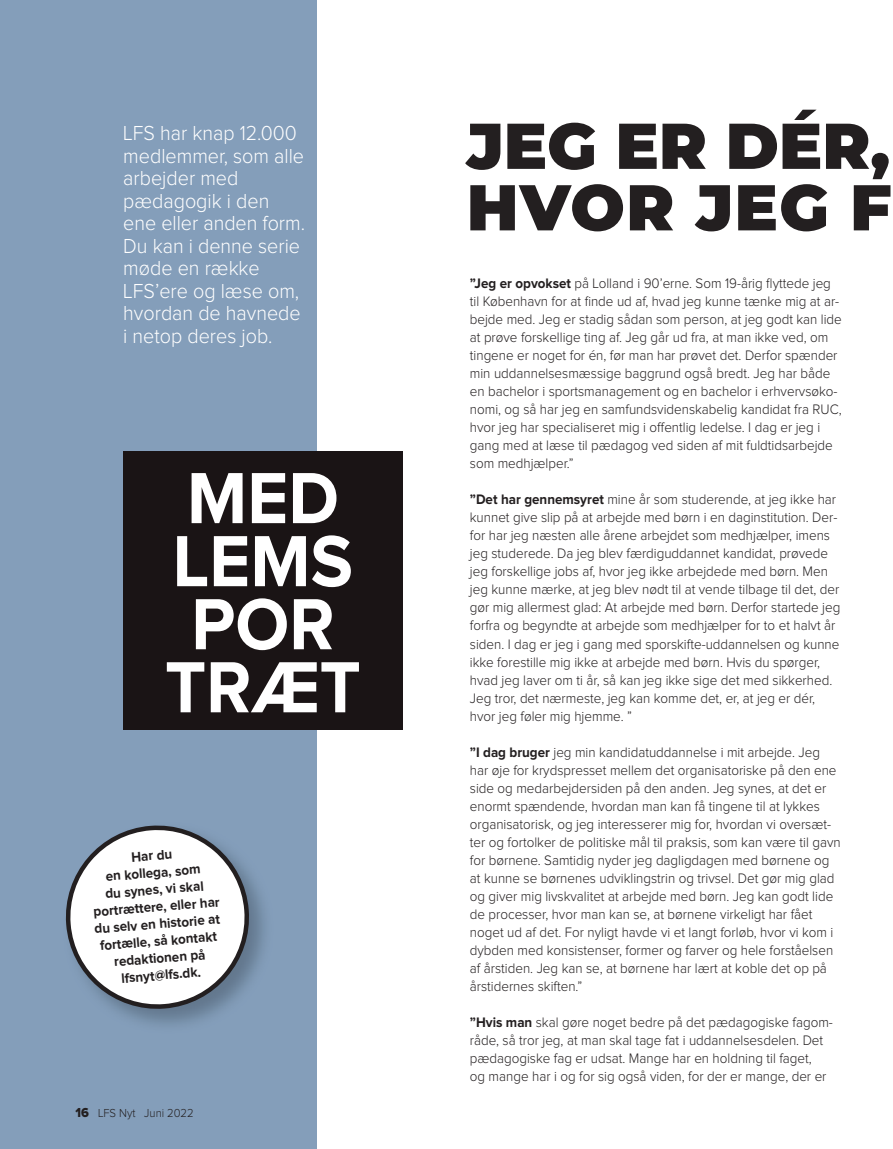
<style>
.page{position:relative;width:893px;height:1149px;background:#fff}
.page>*{position:absolute;margin:0;border:0;box-sizing:border-box;transform-origin:0 0}
.t1{font:700 75px/63px "Proxima Nova";color:#fff;text-align:center;scale:.94 1}
.t2{font:900 64.5px/61.5px "Montserrat";color:#231f20}
.t3{font:300 21px/22.5px "Proxima Nova";color:#fff;scale:.94 1}
.t4{font:300 14.25px/18px "Proxima Nova";color:#231f20;scale:.94 1}
.t5{font:700 14.25px/17.1px "Proxima Nova";color:#231f20;text-align:center;scale:.94 1}
.t6{font:300 12px "Proxima Nova";color:#231f20;scale:.94 1}
.s1{font-family:"Proxima Nova Extrabld";font-weight:400;font-size:13.5px}
.s2{font-weight:700}
</style>
<div class="page">
<div style="left:0;top:0;width:317px;height:1148px;background:#849eba"></div>
<div style="left:123px;top:451px;width:280px;height:278px;background:#1a1415"></div>
<svg style="left:65px;top:825px;width:188px;height:187px"></svg>
<h3 class="t3" style="left:123px;top:123px;width:195px">LFS har knap 12.000 medlemmer, som alle arbejder med pædagogik i den ene eller anden form.<br>Du kan i denne serie møde en række<br>LFS’ere og læse om, hvordan de havnede i netop deres job.</h3>
<h1 class="t1" style="left:165px;top:469px;width:210px">MED<br>LEMS<br>POR<br>TRÆT</h1>
<p class="t5" style="left:89px;top:851px;width:136px;rotate:-4deg">Har du<br>en kollega, som<br>du synes, vi skal portrættere, eller har du selv en historie at fortælle, så kontakt redaktionen på lfsnyt@lfs.dk.</p>
<p class="t6" style="left:75px;top:1107px;width:127px"><span class="s1">16</span> LFS Nyt Juni 2022</p>
<h2 class="t2" style="left:467px;top:111px;width:426px">JEG ER DÉR,<br>HVOR JEG F</h2>
<p class="t4" style="left:470px;top:275px;width:397px"><span class="s2">”Jeg er opvokset</span> på Lolland i 90’erne. Som 19-årig flyttede jeg til København for at finde ud af, hvad jeg kunne tænke mig at ar&shy;bejde med. Jeg er stadig sådan som person, at jeg godt kan lide at prøve forskellige ting af. Jeg går ud fra, at man ikke ved, om tingene er noget for én, før man har prøvet det. Derfor spænder min uddannelsesmæssige baggrund også bredt. Jeg har både en bachelor i sportsmanagement og en bachelor i erhvervsøko&shy;nomi, og så har jeg en samfundsvidenskabelig kandidat fra RUC, hvor jeg har specialiseret mig i offentlig ledelse. I dag er jeg i gang med at læse til pædagog ved siden af mit fuldtidsarbejde som medhjælper.”</p>
<p class="t4" style="left:470px;top:491px;width:396px"><span class="s2">”Det har gennemsyret</span> mine år som studerende, at jeg ikke har kunnet give slip på at arbejde med børn i en daginstitution. Der&shy;for har jeg næsten alle årene arbejdet som medhjælper, imens jeg studerede. Da jeg blev færdiguddannet kandidat, prøvede jeg forskellige jobs af, hvor jeg ikke arbejdede med børn. Men jeg kunne mærke, at jeg blev nødt til at vende tilbage til det, der gør mig allermest glad: At arbejde med børn. Derfor startede jeg forfra og begyndte at arbejde som medhjælper for to et halvt år siden. I dag er jeg i gang med sporskifte-uddannelsen og kunne ikke forestille mig ikke at arbejde med børn. Hvis du spørger, hvad jeg laver om ti år, så kan jeg ikke sige det med sikkerhed.<br>Jeg tror, det nærmeste, jeg kan komme det, er, at jeg er dér, hvor jeg føler mig hjemme. ”</p>
<p class="t4" style="left:470px;top:743px;width:396px"><span class="s2">”I dag bruger</span> jeg min kandidatuddannelse i mit arbejde. Jeg har øje for krydspresset mellem det organisatoriske på den ene side og medarbejdersiden på den anden. Jeg synes, at det er enormt spændende, hvordan man kan få tingene til at lykkes organisatorisk, og jeg interesserer mig for, hvordan vi oversæt&shy;ter og fortolker de politiske mål til praksis, som kan være til gavn for børnene. Samtidig nyder jeg dagligdagen med børnene og at kunne se børnenes udviklingstrin og trivsel. Det gør mig glad og giver mig livskvalitet at arbejde med børn. Jeg kan godt lide de processer, hvor man kan se, at børnene virkeligt har fået noget ud af det. For nyligt havde vi et langt forløb, hvor vi kom i dybden med konsistenser, former og farver og hele forståelsen af årstiden. Jeg kan se, at børnene har lært at koble det op på årstidernes skiften.”</p>
<p class="t4" style="left:470px;top:1013px;width:388px"><span class="s2">”Hvis man</span> skal gøre noget bedre på det pædagogiske fagom&shy;råde, så tror jeg, at man skal tage fat i uddannelsesdelen. Det pædagogiske fag er udsat. Mange har en holdning til faget,<br>og mange har i og for sig også viden, for der er mange, der er</p>
</div>
